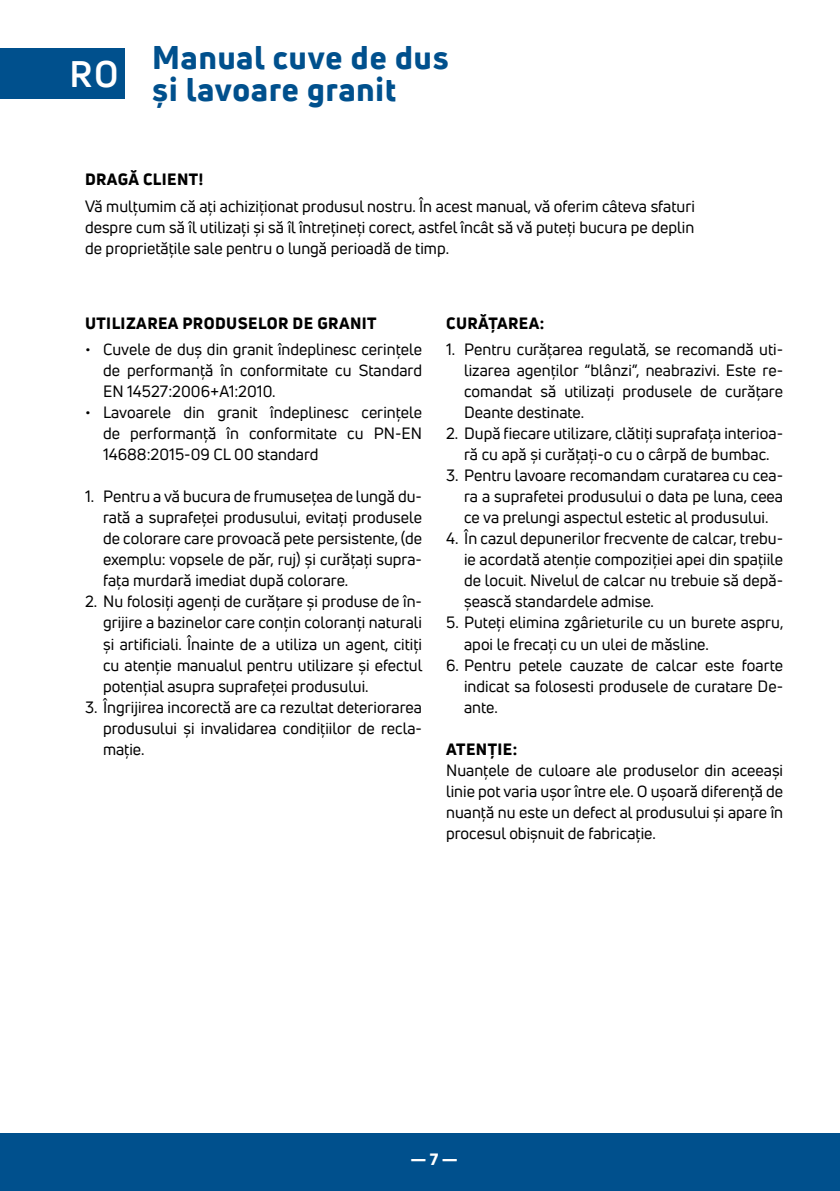
<style>
.page{position:relative;width:840px;height:1191px;background:#fff}
.page>*{position:absolute;margin:0;border:0;box-sizing:border-box;transform-origin:0 0}
.TYTUL{font:700 36px "Uni Neue";color:#fff}
.TYTUL-2{font:800 32px/32px "Uni Neue";letter-spacing:.03em;color:#00508d}
.TEXT{font:16px/21px "Uni Neue";color:#000;text-align:justify}
.PODTYTUL{font:800 16px "Uni Neue";letter-spacing:.025em;color:#000}
.t1{font:800 16px "Uni Neue";color:#fff}
</style>
<div class="page">
<div style="left:0;top:1133px;width:839px;height:58px;background:#00508d"></div>
<div style="left:0;top:48px;width:125px;height:51px;background:#00508d"></div>
<p class="TYTUL" style="left:69px;top:52px;width:51px">RO</p>
<p class="TYTUL-2" style="left:152px;top:41px;width:298px">Manual cuve de dus și lavoare granit</p>
<p class="PODTYTUL" style="left:85px;top:168px;width:119px">DRAGĂ CLIENT!</p>
<p class="TEXT" style="left:85px;top:195px;width:611px">Vă mulțumim că ați achiziționat produsul nostru. În acest manual, vă oferim câteva sfaturi despre cum să îl utilizați și să îl întrețineți corect, astfel încât să vă puteți bucura pe deplin de proprietățile sale pentru o lungă perioadă de timp.</p>
<p class="PODTYTUL" style="left:85px;top:312px;width:293px">UTILIZAREA PRODUSELOR DE GRANIT</p>
<p class="TEXT" style="left:103px;top:339px;width:320px;text-indent:-18px">• Cuvele de duș din granit îndeplinesc cerințele de performanță în conformitate cu Standard EN 14527:2006+A1:2010.</p>
<p class="TEXT" style="left:103px;top:402px;width:320px;text-indent:-18px">• Lavoarele din granit îndeplinesc cerințele de performanță în conformitate cu PN-EN 14688:2015-09 CL 00 standard</p>
<p class="TEXT" style="left:103px;top:486px;width:320px;text-indent:-18px">1. Pentru a vă bucura de frumusețea de lungă du&shy;rată a suprafeței produsului, evitați produsele de colorare care provoacă pete persistente, (de exemplu: vopsele de păr, ruj) și curățați supra&shy;fața murdară imediat după colorare.</p>
<p class="TEXT" style="left:103px;top:591px;width:321px;text-indent:-18px">2. Nu folosiți agenți de curățare și produse de în&shy;grijire a bazinelor care conțin coloranți naturali și artificiali. Înainte de a utiliza un agent, citiți cu atenție manualul pentru utilizare și efectul potențial asupra suprafeței produsului.</p>
<p class="TEXT" style="left:103px;top:696px;width:320px;text-indent:-18px">3. Îngrijirea incorectă are ca rezultat deteriorarea produsului și invalidarea condițiilor de recla&shy;mație.</p>
<p class="PODTYTUL" style="left:446px;top:312px;width:100px">CURĂȚAREA:</p>
<p class="TEXT" style="left:464px;top:339px;width:320px;text-indent:-18px">1. Pentru curățarea regulată, se recomandă uti&shy;lizarea agenților “blânzi”, neabrazivi. Este re&shy;comandat să utilizați produsele de curățare Deante destinate.</p>
<p class="TEXT" style="left:446px;top:423px;width:338px;text-align:center">2. După fiecare utilizare, clătiți suprafața interioa&shy;ră cu apă și curățați-o cu o cârpă de bumbac.</p>
<p class="TEXT" style="left:464px;top:465px;width:320px;text-indent:-18px">3. Pentru lavoare recomandam curatarea cu cea&shy;ra a suprafetei produsului o data pe luna, ceea ce va prelungi aspectul estetic al produsului.</p>
<p class="TEXT" style="left:464px;top:528px;width:320px;text-indent:-18px">4. În cazul depunerilor frecvente de calcar, trebu&shy;ie acordată atenție compoziției apei din spațiile de locuit. Nivelul de calcar nu trebuie să depă&shy;șească standardele admise.</p>
<p class="TEXT" style="left:464px;top:612px;width:321px;text-indent:-18px">5. Puteți elimina zgârieturile cu un burete aspru, apoi le frecați cu un ulei de măsline.</p>
<p class="TEXT" style="left:464px;top:654px;width:320px;text-indent:-18px">6. Pentru petele cauzate de calcar este foarte indicat sa folosesti produsele de curatare De&shy;ante.</p>
<p class="PODTYTUL" style="left:446px;top:738px;width:73px">ATENŢIE:</p>
<p class="TEXT" style="left:446px;top:759px;width:338px">Nuanțele de culoare ale produselor din aceeași linie pot varia ușor între ele. O ușoară diferență de nuanță nu este un defect al produsului și apare în procesul obișnuit de fabricație.</p>
<p class="t1" style="left:410px;top:1148px;width:49px">— 7 —</p>
</div>
